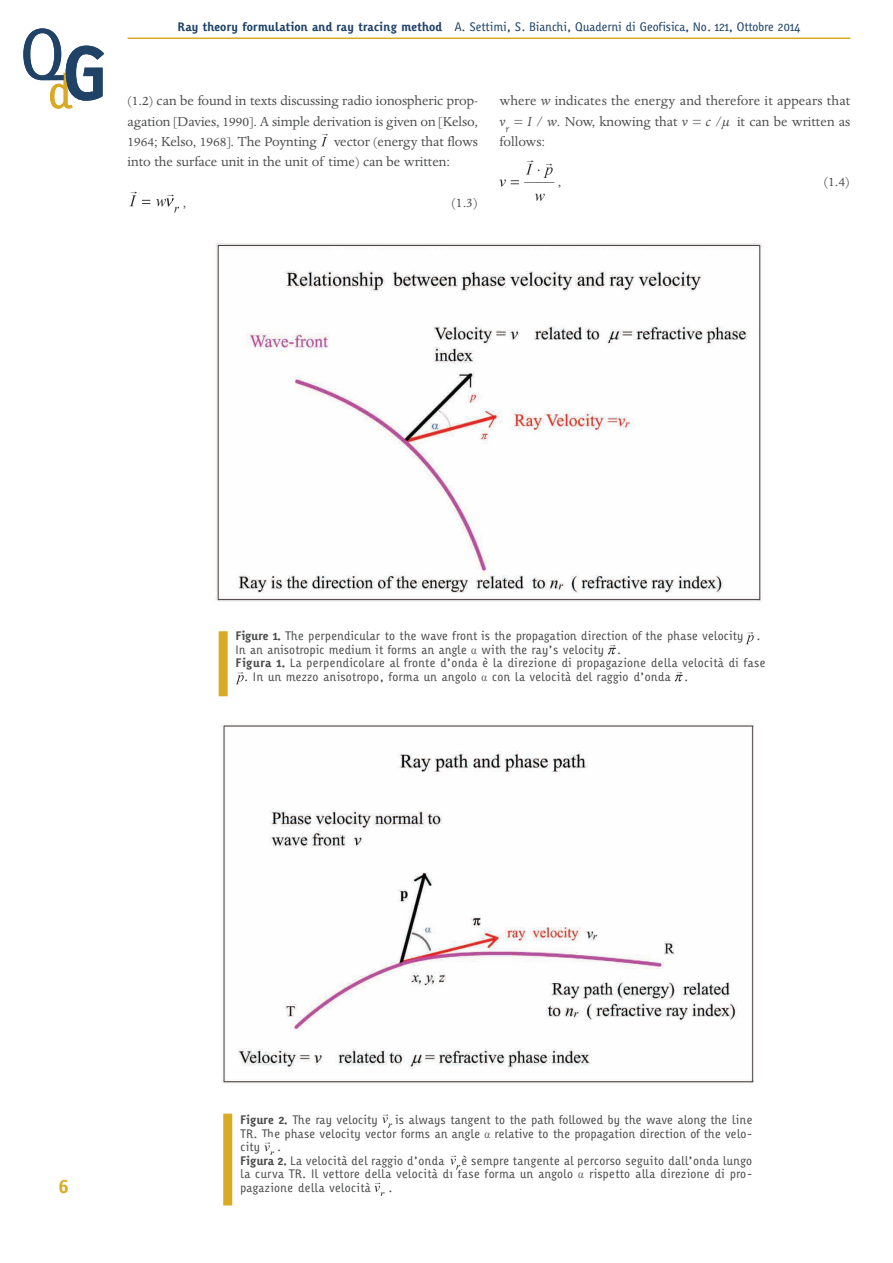
<style>
.page{position:relative;width:893px;height:1263px;background:#fff}
.page>*{position:absolute;margin:0;border:0;box-sizing:border-box;transform-origin:0 0}
.t1{font:700 18px "Karbid";color:#d9ab25}
.t2{font:15px/20.2px "Dante";letter-spacing:-.005em;color:#4b4c4d;text-align:justify}
.t3{font:12px/13.5px "Karbid";color:#4b4c4d}
.t4{font:12px "Karbid";letter-spacing:-.015em;color:#1f4266}
.s1{font-weight:700}
.s2{font-style:italic}
</style>
<div class="page">
<hr style="left:128px;top:38px;width:722px;height:1px;background:#d9ab25">
<svg style="left:23px;top:28px;width:81px;height:81px"></svg>
<div style="left:219px;top:631px;width:9px;height:65px;background:#d9ab25"></div>
<img style="left:216px;top:244px;width:546px;height:357px">
<img style="left:745px;top:632px;width:9px;height:13px">
<img style="left:607px;top:645px;width:9px;height:10px">
<img style="left:235px;top:672px;width:9px;height:13px">
<img style="left:674px;top:672px;width:9px;height:10px">
<div style="left:223px;top:1113px;width:9px;height:92px;background:#d9ab25"></div>
<img style="left:221px;top:723px;width:533px;height:360px">
<img style="left:382px;top:1114px;width:11px;height:13px">
<img style="left:450px;top:1155px;width:11px;height:14px">
<img style="left:264px;top:1142px;width:11px;height:13px">
<img style="left:374px;top:1182px;width:11px;height:14px">
<img style="left:129px;top:191px;width:51px;height:22px">
<img style="left:499px;top:160px;width:56px;height:41px">
<img style="left:321px;top:134px;width:7px;height:13px">
<p class="t4" style="left:178px;top:19px;width:625px"><span class="s1">Ray theory formulation and ray tracing method</span> A. Settimi, S. Bianchi, Quaderni di Geofisica, No. 121, Ottobre 2014</p>
<p class="t2" style="left:128px;top:91px;width:352px">(1.2) can be found in texts discussing radio ionospheric prop&shy;agation [Davies, 1990]. A simple derivation is given on [Kelso, 1964; Kelso, 1968]. The Poynting vector (energy that flows into the surface unit in the unit of time) can be written:</p>
<p class="t2" style="left:183px;top:192px;width:5px">,</p>
<p class="t2" style="left:452px;top:192px;width:27px">(1.3)</p>
<p class="t2" style="left:500px;top:91px;width:352px">where <span class="s2">w</span> indicates the energy and therefore it appears that <span class="s2">v</span><sub>r</sub> = <span class="s2">I / w</span>. Now, knowing that <span class="s2">v = c /µ</span> it can be written as follows:</p>
<p class="t2" style="left:558px;top:172px;width:5px">,</p>
<p class="t2" style="left:824px;top:172px;width:27px">(1.4)</p>
<p class="t3" style="left:236px;top:629px;width:526px"><span class="s1">Figure 1.</span> The perpendicular to the wave front is the propagation direction of the phase velocity .</p>
<p class="t3" style="left:236px;top:642px;width:387px">In an anisotropic medium it forms an angle with the ray’s velocity .</p>
<p class="t3" style="left:236px;top:656px;width:532px"><span class="s1">Figura 1.</span> La perpendicolare al fronte d’onda è la direzione di propagazione della velocità di fase</p>
<p class="t3" style="left:244px;top:669px;width:445px">. In un mezzo anisotropo, forma un angolo con la velocità del raggio d’onda .</p>
<h1 class="t1" style="left:59px;top:1175px;width:11px">6</h1>
<p class="t3" style="left:240px;top:1113px;width:139px"><span class="s1">Figure 2.</span> The ray velocity</p>
<p class="t3" style="left:240px;top:1113px;width:514px;text-align:justify;text-indent:155px">is always tangent to the path followed by the wave along the line TR. The phase velocity vector forms an angle relative to the propagation direction of the velo&shy;city</p>
<p class="t3" style="left:240px;top:1140px;width:206px;text-indent:37px">.<br><span class="s1">Figura 2.</span> La velocità del raggio d’onda</p>
<p class="t3" style="left:240px;top:1153px;width:514px;text-indent:221px">è sempre tangente al percorso seguito dall’onda lungo la curva TR. Il vettore della velocità di fase forma un angolo</p>
<p class="t3" style="left:589px;top:1167px;width:165px">rispetto alla direzione di pro-</p>
<p class="t3" style="left:240px;top:1180px;width:132px">pagazione della velocità</p>
<p class="t3" style="left:388px;top:1180px;width:6px">.</p>
</div>
